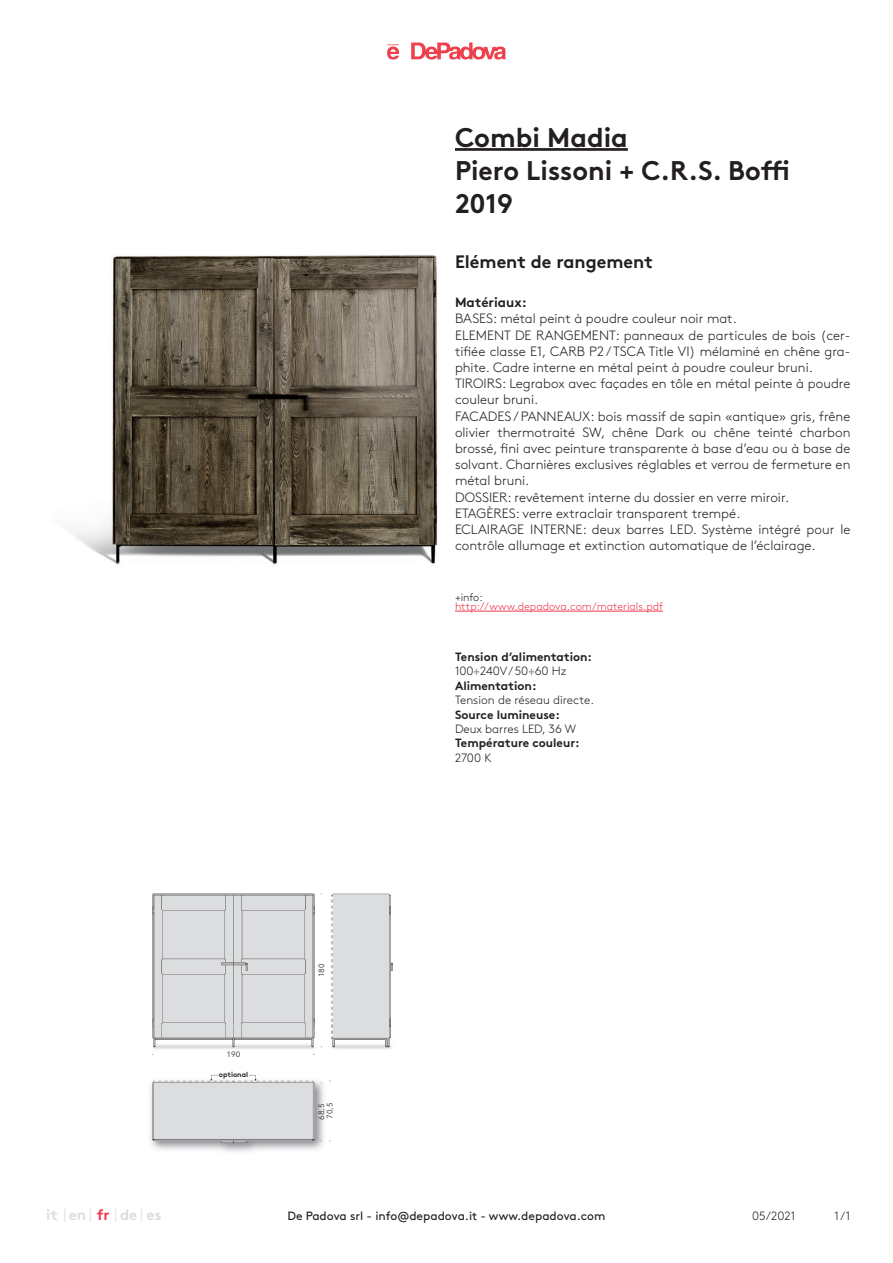
<style>
.page{position:relative;width:893px;height:1263px;background:#fff}
.page>*{position:absolute;margin:0;border:0;box-sizing:border-box;transform-origin:0 0}
.t1{font:700 27px/33px "Brown";color:#231f20}
.t2{font:700 18px "Brown";color:#231f20}
.t3{font:700 15px "Brown";color:#dcdddf}
.t4{font:300 15px "Brown";color:#dcdddf}
.t5{font:700 15px "Brown";color:#ee394b}
.t6{font:300 13.5px/16.2px "Brown";color:#231f20}
.t7{font:700 13.5px "Brown";color:#231f20}
.t8{font:300 12px "Brown";color:#231f20}
.t9{font:700 12px "Brown";color:#231f20}
.t10{font:12px "Brown";color:#231f20}
.t11{font:300 10.95px "Brown";color:#ee394b}
.t12{font:300 10.95px "Brown";color:#231f20}
.t13{font:300 7.8px "Caros Soft";color:#231f20}
.t14{font:700 7.2px "Brown";color:#231f20}
</style>
<div class="page">
<svg style="left:387px;top:43px;width:119px;height:17px"></svg>
<hr style="left:455px;top:611px;width:208px;height:1px;background:#ee394b">
<hr style="left:455px;top:148px;width:173px;height:3px;background:#231f20">
<img style="left:70px;top:255px;width:368px;height:310px">
<img style="left:150px;top:1080px;width:174px;height:72px">
<svg style="left:153px;top:1075px;width:161px;height:68px;background:#d8d9db"></svg>
<img style="left:314px;top:1024px;width:22px;height:26px">
<svg style="left:331px;top:894px;width:62px;height:154px;background:#dadbdd"></svg>
<svg style="left:153px;top:894px;width:161px;height:156px;background:#d6d7d9"></svg>
<img style="left:319px;top:1024px;width:5px;height:23px">
<h1 class="t1" style="left:455px;top:121px;width:336px">Combi Madia<br>Piero Lissoni + C.R.S. Boffi<br>2019</h1>
<h2 class="t2" style="left:455px;top:255px;width:199px">Elément de rangement</h2>
<p class="t7" style="left:455px;top:297px;width:73px">Matériaux:</p>
<p class="t6" style="left:455px;top:311px;width:397px">BASES: métal peint à poudre couleur noir mat.<br>ELEMENT DE RANGEMENT: panneaux de particules de bois (cer&shy;tifiée classe E1, CARB P2 / TSCA Title VI) mélaminé en chêne gra&shy;phite. Cadre interne en métal peint à poudre couleur bruni.<br>TIROIRS: Legrabox avec façades en tôle en métal peinte à poudre couleur bruni.<br>FACADES / PANNEAUX: bois massif de sapin «antique» gris, frêne olivier thermotraité SW, chêne Dark ou chêne teinté charbon brossé, fini avec peinture transparente à base d’eau ou à base de solvant. Charnières exclusives réglables et verrou de fermeture en métal bruni.<br>DOSSIER: revêtement interne du dossier en verre miroir.<br>ETAGÈRES: verre extraclair transparent trempé.<br>ECLAIRAGE INTERNE: deux barres LED. Système intégré pour le contrôle allumage et extinction automatique de l’éclairage.</p>
<p class="t12" style="left:455px;top:591px;width:29px">+info:</p>
<p class="t11" style="left:455px;top:600px;width:210px">http://www.depadova.com/materials.pdf</p>
<p class="t13" style="left:318px;top:895px;width:4px;rotate:-90deg">·</p>
<p class="t13" style="left:318px;top:977px;width:15px;rotate:-90deg">180</p>
<p class="t13" style="left:318px;top:1048px;width:4px;rotate:-90deg">·</p>
<p class="t13" style="left:152px;top:1051px;width:4px">·</p>
<p class="t13" style="left:227px;top:1051px;width:15px">190</p>
<p class="t13" style="left:313px;top:1051px;width:4px">·</p>
<p class="t14" style="left:219px;top:1071px;width:31px">optional</p>
<p class="t13" style="left:327px;top:1082px;width:4px;rotate:-90deg">·</p>
<p class="t13" style="left:318px;top:1084px;width:4px;rotate:-90deg">·</p>
<p class="t13" style="left:327px;top:1119px;width:18px;rotate:-90deg">70,5</p>
<p class="t13" style="left:318px;top:1120px;width:18px;rotate:-90deg">68,5</p>
<p class="t13" style="left:327px;top:1142px;width:4px;rotate:-90deg">·</p>
<p class="t13" style="left:318px;top:1142px;width:4px;rotate:-90deg">·</p>
<p class="t9" style="left:455px;top:652px;width:139px">Tension d’alimentation:</p>
<p class="t8" style="left:455px;top:665px;width:113px">100÷240V / 50÷60 Hz</p>
<p class="t9" style="left:455px;top:681px;width:83px">Alimentation:</p>
<p class="t8" style="left:455px;top:694px;width:141px">Tension de réseau directe.</p>
<p class="t9" style="left:455px;top:710px;width:106px">Source lumineuse:</p>
<p class="t8" style="left:455px;top:722px;width:123px">Deux barres LED, 36 W</p>
<p class="t9" style="left:455px;top:739px;width:126px">Température couleur:</p>
<p class="t8" style="left:455px;top:751px;width:38px">2700 K</p>
<p class="t4" style="left:64px;top:1208px;width:4px">|</p>
<p class="t4" style="left:89px;top:1208px;width:4px">|</p>
<p class="t4" style="left:115px;top:1208px;width:4px">|</p>
<p class="t4" style="left:140px;top:1208px;width:4px">|</p>
<p class="t10" style="left:287px;top:1212px;width:320px">De Padova srl - info@depadova.it - www.depadova.com</p>
<p class="t8" style="left:752px;top:1212px;width:45px">05/2021</p>
<p class="t8" style="left:834px;top:1212px;width:18px">1 / 1</p>
<p class="t3" style="left:46px;top:1206px;width:41px">it en</p>
<p class="t3" style="left:120px;top:1206px;width:19px">de</p>
<p class="t5" style="left:97px;top:1206px;width:14px">fr</p>
<p class="t3" style="left:147px;top:1206px;width:16px">es</p>
</div>
